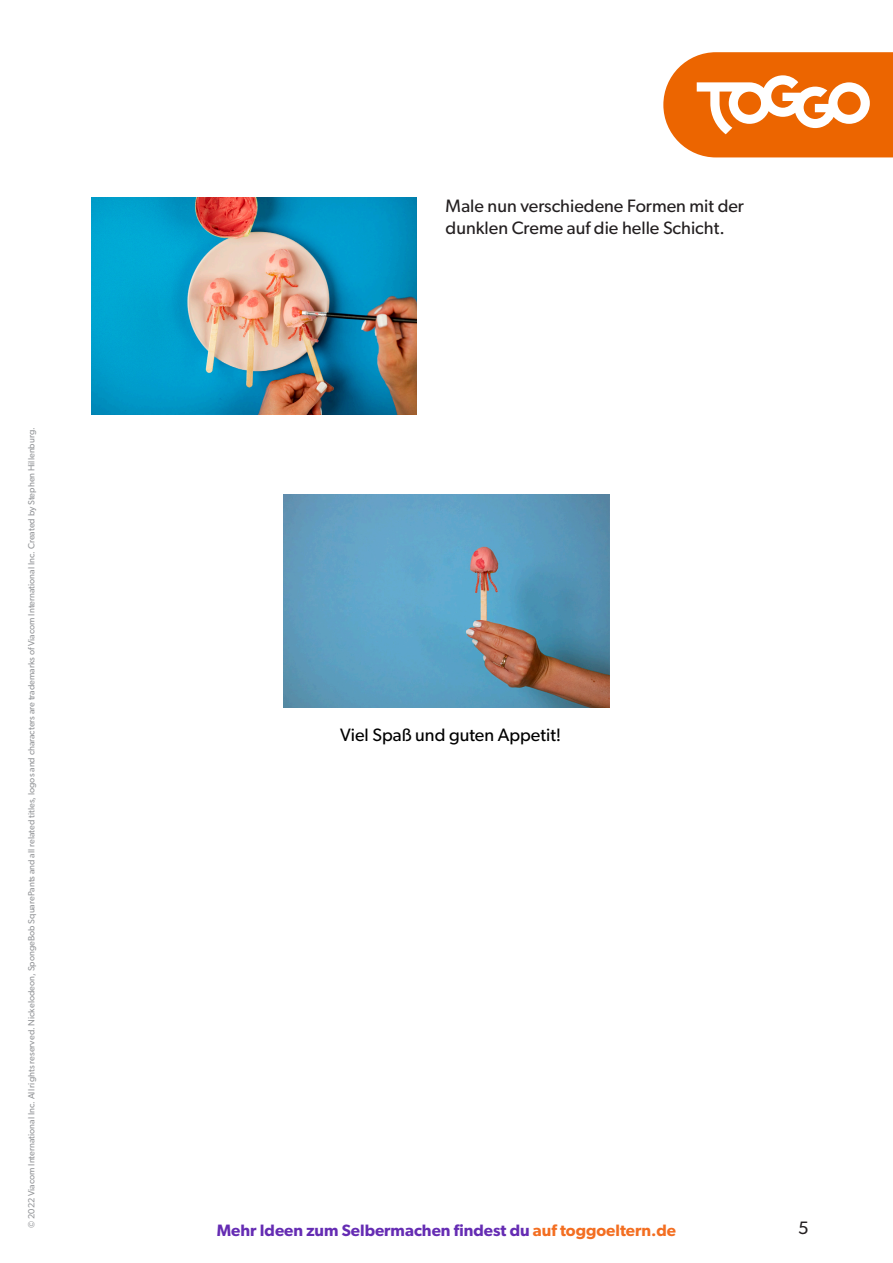
<style>
.page{position:relative;width:893px;height:1263px;background:#fff}
.page>*{position:absolute;margin:0;border:0;box-sizing:border-box;transform-origin:0 0}
.fließtext{font:18px/22.5px "Gibson";color:#231f20}
.bulltet{font:18px "Gibson";color:#000}
.t1{font:600 16.5px "Gibson";color:#652cb3}
.t2{font:9px "Gibson";color:#939598}
.s1{color:#f36e21}
</style>
<div class="page">
<svg style="left:663px;top:52px;width:230px;height:105px"></svg>
<img style="left:91px;top:197px;width:326px;height:218px">
<img style="left:283px;top:495px;width:326px;height:212px">
<p class="t2" style="left:26px;top:1228px;width:802px;rotate:-90deg">© 2022 Viacom International Inc. All rights reserved. Nickelodeon, SpongeBob SquarePants and all related titles, logos and characters are trademarks of Viacom International Inc. Created by Stephen Hillenburg.</p>
<p class="fließtext" style="left:446px;top:194px;width:300px">Male nun verschiedene Formen mit der dunklen Creme auf die helle Schicht.</p>
<p class="bulltet" style="left:340px;top:724px;width:223px">Viel Spaß und guten Appetit!</p>
<h2 class="t1" style="left:217px;top:1220px;width:461px">Mehr Ideen zum Selbermachen findest du <span class="s1">auf toggoeltern.de</span></h2>
<h1 class="fließtext" style="left:798px;top:1216px;width:12px">5</h1>
</div>
